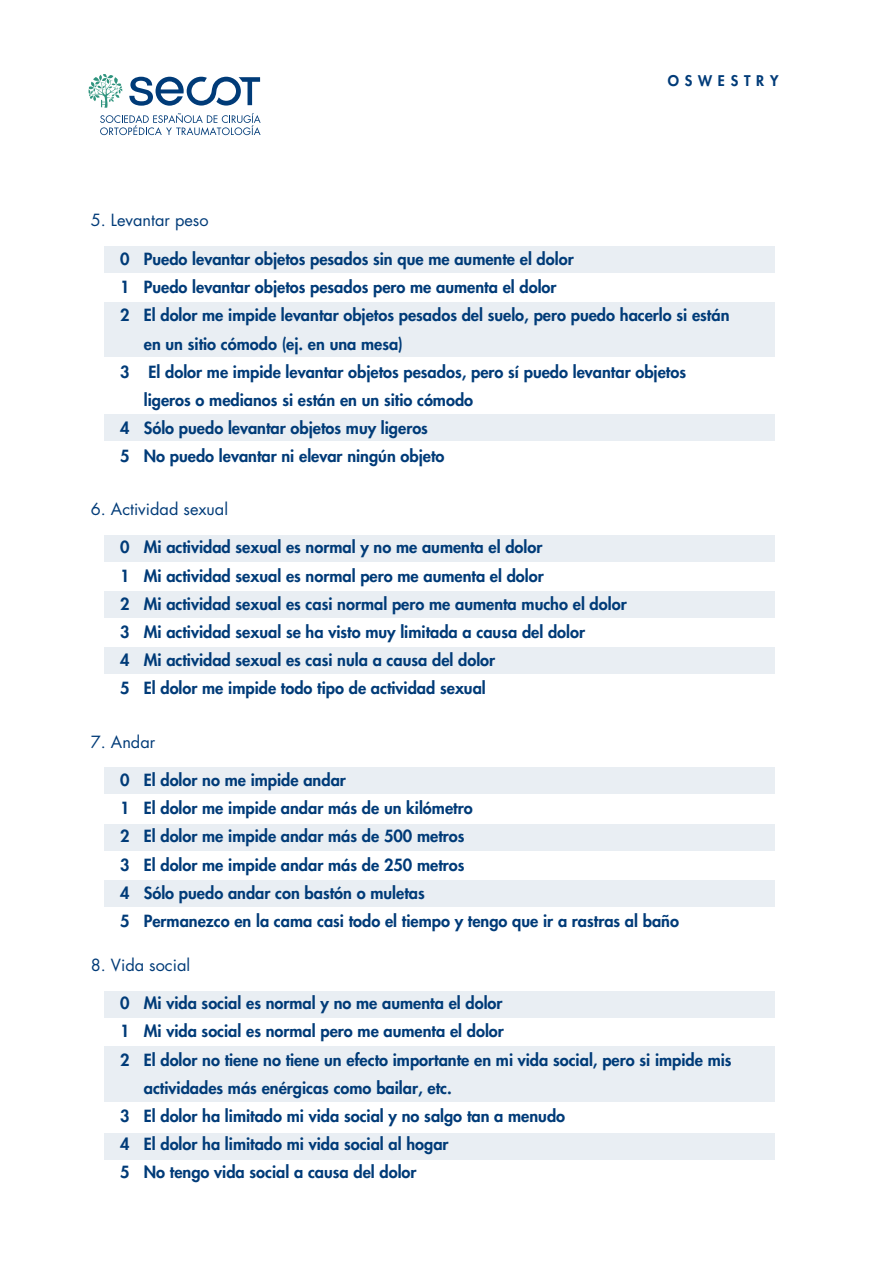
<style>
.page{position:relative;width:893px;height:1263px;background:#fff}
.page>*{position:absolute;margin:0;border:0;box-sizing:border-box;transform-origin:0 0}
.t1{font:800 16.35px/28.2px "Futura Std";color:#003b78}
.t2{font:16.35px "Futura Std";color:#003b78}
.t3{font:800 14.4px "Futura Std";letter-spacing:.4em;color:#003b78}
</style>
<div class="page">
<svg style="left:89px;top:74px;width:172px;height:61px"></svg>
<div style="left:104px;top:246px;width:671px;height:27px;background:#e9eef3"></div>
<div style="left:104px;top:302px;width:671px;height:55px;background:#e9eef3"></div>
<div style="left:104px;top:414px;width:671px;height:27px;background:#e9eef3"></div>
<div style="left:104px;top:535px;width:671px;height:27px;background:#e9eef3"></div>
<div style="left:104px;top:591px;width:671px;height:27px;background:#e9eef3"></div>
<div style="left:104px;top:647px;width:671px;height:27px;background:#e9eef3"></div>
<div style="left:104px;top:767px;width:671px;height:27px;background:#e9eef3"></div>
<div style="left:104px;top:823px;width:671px;height:27px;background:#e9eef3"></div>
<div style="left:104px;top:880px;width:671px;height:27px;background:#e9eef3"></div>
<div style="left:104px;top:990px;width:671px;height:27px;background:#e9eef3"></div>
<div style="left:104px;top:1047px;width:671px;height:55px;background:#e9eef3"></div>
<div style="left:104px;top:1133px;width:671px;height:27px;background:#e9eef3"></div>
<p class="t2" style="left:91px;top:210px;width:119px">5. Levantar peso</p>
<p class="t3" style="left:668px;top:71px;width:112px">OSWESTRY</p>
<p class="t1" style="left:120px;top:245px;width:455px">0 Puedo levantar objetos pesados sin que me aumente el dolor</p>
<p class="t1" style="left:120px;top:273px;width:438px">1 Puedo levantar objetos pesados pero me aumenta el dolor</p>
<p class="t1" style="left:120px;top:301px;width:611px">2 El dolor me impide levantar objetos pesados del suelo, pero puedo hacerlo si están</p>
<p class="t1" style="left:144px;top:329px;width:260px">en un sitio cómodo (ej. en una mesa)</p>
<p class="t1" style="left:120px;top:358px;width:567px">3 El dolor me impide levantar objetos pesados, pero sí puedo levantar objetos</p>
<p class="t1" style="left:144px;top:386px;width:331px">ligeros o medianos si están en un sitio cómodo</p>
<p class="t1" style="left:120px;top:414px;width:309px">4 Sólo puedo levantar objetos muy ligeros</p>
<p class="t1" style="left:120px;top:442px;width:326px">5 No puedo levantar ni elevar ningún objeto</p>
<p class="t2" style="left:91px;top:498px;width:139px">6. Actividad sexual</p>
<p class="t1" style="left:120px;top:533px;width:508px">0 Mi actividad sexual es normal y no me aumenta el dolor<br>1 Mi actividad sexual es normal pero me aumenta el dolor<br>2 Mi actividad sexual es casi normal pero me aumenta mucho el dolor 3 Mi actividad sexual se ha visto muy limitada a causa del dolor<br>4 Mi actividad sexual es casi nula a causa del dolor<br>5 El dolor me impide todo tipo de actividad sexual</p>
<p class="t2" style="left:91px;top:731px;width:66px">7. Andar</p>
<p class="t1" style="left:120px;top:766px;width:560px">0 El dolor no me impide andar<br>1 El dolor me impide andar más de un kilómetro<br>2 El dolor me impide andar más de 500 metros<br>3 El dolor me impide andar más de 250 metros<br>4 Sólo puedo andar con bastón o muletas<br>5 Permanezco en la cama casi todo el tiempo y tengo que ir a rastras al baño</p>
<p class="t2" style="left:91px;top:954px;width:101px">8. Vida social</p>
<p class="t1" style="left:120px;top:989px;width:384px">0 Mi vida social es normal y no me aumenta el dolor</p>
<p class="t1" style="left:120px;top:1017px;width:385px">1 Mi vida social es normal pero me aumenta el dolor</p>
<p class="t1" style="left:120px;top:1045px;width:613px">2 El dolor no tiene no tiene un efecto importante en mi vida social, pero si impide mis</p>
<p class="t1" style="left:144px;top:1074px;width:309px">actividades más enérgicas como bailar, etc.</p>
<p class="t1" style="left:120px;top:1102px;width:446px">3 El dolor ha limitado mi vida social y no salgo tan a menudo</p>
<p class="t1" style="left:120px;top:1130px;width:330px">4 El dolor ha limitado mi vida social al hogar</p>
<p class="t1" style="left:120px;top:1158px;width:298px">5 No tengo vida social a causa del dolor</p>
</div>
